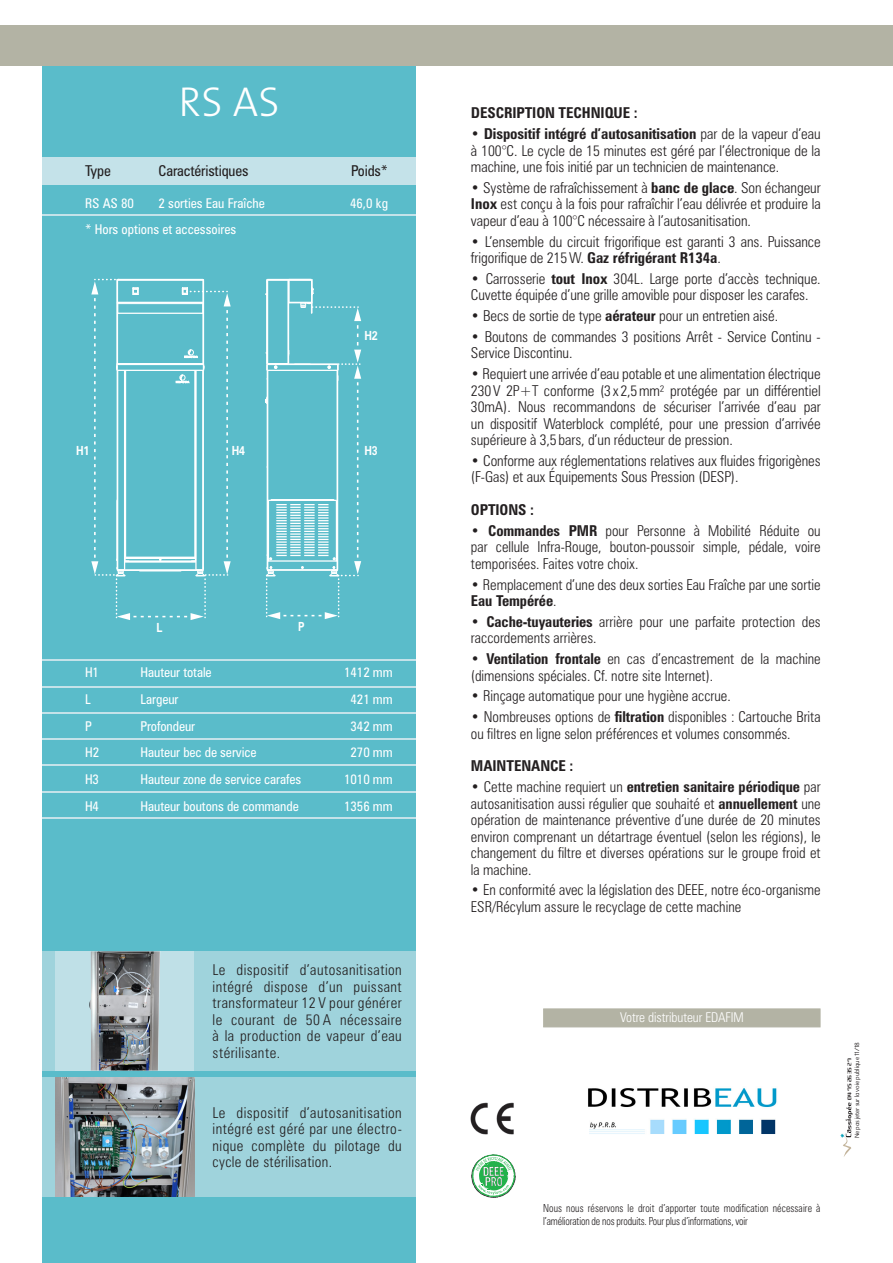
<style>
.page{position:relative;width:893px;height:1263px;background:#fff}
.page>*{position:absolute;margin:0;border:0;box-sizing:border-box;transform-origin:0 0}
.t1{font:42px "The Sans Light Caps";color:#fff}
.t2{font:300 condensed 15px/16.5px "Zurich BT";color:#231f20}
.t3{font:700 condensed 15px "Zurich BT";letter-spacing:-.005em;color:#231f20}
.t4{font:condensed 15px "Zurich BT";letter-spacing:-.01em;color:#231f20}
.t5{font:condensed 13.5px "Zurich BT";letter-spacing:-.005em;color:#fff}
.t6{font:300 condensed 13.5px "Zurich BT";letter-spacing:-.005em;color:#fff}
.t7{font:700 12.6px "Zurich BT";color:#fff;scale:.84 1}
.t8{font:300 condensed 11.1px/13.5px "Zurich BT";letter-spacing:.01em;color:#231f20;scale:.9 1}
.t9{font:300 6px "Advert";letter-spacing:-.02em;color:#231f20}
.t10{font:5.25px "Cosmic";letter-spacing:-.04em;color:#231f20;scale:1.15 1}
.s1{font-weight:700}
</style>
<div class="page">
<div style="left:43px;top:66px;width:373px;height:1197px;background:#5abcca"></div>
<div style="left:43px;top:951px;width:373px;height:119px;background:#9fd3dc"></div>
<div style="left:43px;top:1077px;width:373px;height:119px;background:#9fd3dc"></div>
<div style="left:43px;top:157px;width:373px;height:28px;background:#c4e2e9"></div>
<hr style="left:43px;top:214px;width:373px;height:1px;background:#c4e2e9">
<hr style="left:43px;top:686px;width:373px;height:1px;background:#c4e2e9">
<hr style="left:43px;top:817px;width:373px;height:2px;background:#c4e2e9">
<hr style="left:43px;top:659px;width:373px;height:2px;background:#c4e2e9">
<hr style="left:43px;top:712px;width:373px;height:2px;background:#c4e2e9">
<hr style="left:43px;top:764px;width:373px;height:2px;background:#c4e2e9">
<hr style="left:43px;top:738px;width:373px;height:2px;background:#c4e2e9">
<hr style="left:43px;top:791px;width:373px;height:1px;background:#c4e2e9">
<div style="left:55px;top:951px;width:139px;height:119px;background:#bfe0e7"></div>
<div style="left:543px;top:1008px;width:277px;height:19px;background:#b3b3a4;border:1px solid #b3b3a4"></div>
<img style="left:470px;top:1102px;width:44px;height:33px">
<svg style="left:472px;top:1154px;width:43px;height:43px"></svg>
<div style="left:0;top:26px;width:893px;height:40px;background:#b3b3a4"></div>
<svg style="left:840px;top:1102px;width:13px;height:55px"></svg>
<img style="left:89px;top:951px;width:72px;height:119px">
<img style="left:55px;top:1077px;width:139px;height:119px">
<svg style="left:265px;top:278px;width:96px;height:341px"></svg>
<svg style="left:91px;top:278px;width:140px;height:342px"></svg>
<img style="left:588px;top:1088px;width:189px;height:46px">
<h1 class="t1" style="left:179px;top:67px;width:103px">RS AS</h1>
<p class="t4" style="left:85px;top:162px;width:27px">Type</p>
<p class="t4" style="left:159px;top:162px;width:91px">Caractéristiques</p>
<p class="t4" style="left:351px;top:162px;width:38px">Poids*</p>
<p class="t5" style="left:85px;top:194px;width:50px">RS AS 80</p>
<p class="t5" style="left:159px;top:194px;width:108px">2 sorties Eau Fraîche</p>
<p class="t5" style="left:350px;top:194px;width:40px">46,0 kg</p>
<p class="t5" style="left:85px;top:221px;width:153px">* Hors options et accessoires</p>
<p class="t7" style="left:76px;top:442px;width:17px">H1</p>
<p class="t7" style="left:232px;top:442px;width:17px">H4</p>
<p class="t7" style="left:364px;top:328px;width:17px">H2</p>
<p class="t7" style="left:364px;top:442px;width:17px">H3</p>
<p class="t7" style="left:157px;top:619px;width:9px">L</p>
<p class="t7" style="left:298px;top:619px;width:9px">P</p>
<p class="t5" style="left:85px;top:664px;width:16px">H1</p>
<p class="t5" style="left:141px;top:664px;width:73px">Hauteur totale</p>
<p class="t5" style="left:344px;top:664px;width:50px">1412 mm</p>
<p class="t5" style="left:85px;top:691px;width:7px">L</p>
<p class="t5" style="left:141px;top:691px;width:39px">Largeur</p>
<p class="t5" style="left:351px;top:691px;width:44px">421 mm</p>
<p class="t5" style="left:85px;top:718px;width:8px">P</p>
<p class="t5" style="left:141px;top:718px;width:56px">Profondeur</p>
<p class="t5" style="left:351px;top:718px;width:44px">342 mm</p>
<p class="t5" style="left:85px;top:744px;width:16px">H2</p>
<p class="t5" style="left:141px;top:744px;width:118px">Hauteur bec de service</p>
<p class="t5" style="left:351px;top:744px;width:44px">270 mm</p>
<p class="t5" style="left:85px;top:771px;width:16px">H3</p>
<p class="t5" style="left:141px;top:771px;width:162px">Hauteur zone de service carafes</p>
<p class="t5" style="left:344px;top:771px;width:50px">1010 mm</p>
<p class="t5" style="left:85px;top:798px;width:16px">H4</p>
<p class="t5" style="left:141px;top:798px;width:160px">Hauteur boutons de commande</p>
<p class="t5" style="left:344px;top:798px;width:50px">1356 mm</p>
<p class="t2" style="left:213px;top:962px;width:191px;text-align:justify">Le dispositif d’autosanitisation intégré dispose d’un puissant transformateur 12 V pour générer le courant de 50 A nécessaire à la production de vapeur d’eau stérilisante.</p>
<p class="t2" style="left:213px;top:1104px;width:191px;text-align:justify">Le dispositif d’autosanitisation intégré est géré par une électro&shy;nique complète du pilotage du cycle de stérilisation.</p>
<p class="t3" style="left:471px;top:104px;width:168px">DESCRIPTION TECHNIQUE :</p>
<p class="t2" style="left:471px;top:125px;width:351px;text-align:justify">• <span class="s1">Dispositif intégré d’autosanitisation</span> par de la vapeur d’eau à 100°C. Le cycle de 15 minutes est géré par l’électronique de la machine, une fois initié par un technicien de maintenance.</p>
<p class="t2" style="left:471px;top:179px;width:351px;text-align:justify">• Système de rafraîchissement à <span class="s1">banc de glace</span>. Son échangeur <span class="s1">Inox</span> est conçu à la fois pour rafraîchir l’eau délivrée et produire la vapeur d’eau à 100°C nécessaire à l’autosanitisation.</p>
<p class="t2" style="left:471px;top:233px;width:351px">• L’ensemble du circuit frigorifique est garanti 3 ans. Puissance frigorifique de 215W. <span class="s1">Gaz réfrigérant R134a</span>.</p>
<p class="t2" style="left:471px;top:270px;width:351px">• Carrosserie <span class="s1">tout Inox</span> 304L. Large porte d’accès technique.<br>Cuvette équipée d’une grille amovible pour disposer les carafes.</p>
<p class="t2" style="left:471px;top:307px;width:309px">• Becs de sortie de type <span class="s1">aérateur</span> pour un entretien aisé.</p>
<p class="t2" style="left:471px;top:328px;width:351px">• Boutons de commandes 3 positions Arrêt - Service Continu -<br>Service Discontinu.</p>
<p class="t2" style="left:471px;top:365px;width:351px;text-align:justify">• Requiert une arrivée d’eau potable et une alimentation électrique 230V 2P+T conforme (3x 2,5mm² protégée par un différentiel 30mA). Nous recommandons de sécuriser l’arrivée d’eau par un dispositif Waterblock complété, pour une pression d’arrivée supérieure à 3,5 bars, d’un réducteur de pression.</p>
<p class="t2" style="left:471px;top:452px;width:351px">• Conforme aux réglementations relatives aux fluides frigorigènes (F-Gas) et aux Équipements Sous Pression (DESP).</p>
<p class="t3" style="left:471px;top:501px;width:65px">OPTIONS :</p>
<p class="t2" style="left:471px;top:522px;width:351px;text-align:justify">• <span class="s1">Commandes PMR</span> pour Personne à Mobilité Réduite ou par cellule Infra-Rouge, bouton-poussoir simple, pédale, voire temporisées. Faites votre choix.</p>
<p class="t2" style="left:471px;top:576px;width:351px">• Remplacement d’une des deux sorties Eau Fraîche par une sortie<br><span class="s1">Eau Tempérée</span>.</p>
<p class="t2" style="left:471px;top:613px;width:351px">• <span class="s1">Cache-tuyauteries</span> arrière pour une parfaite protection des raccordements arrières.</p>
<p class="t2" style="left:471px;top:650px;width:351px">• <span class="s1">Ventilation frontale</span> en cas d’encastrement de la machine (dimensions spéciales. Cf. notre site Internet).</p>
<p class="t2" style="left:471px;top:688px;width:261px">• Rinçage automatique pour une hygiène accrue.</p>
<p class="t2" style="left:471px;top:708px;width:351px">• Nombreuses options de <span class="s1">filtration</span> disponibles : Cartouche Brita ou filtres en ligne selon préférences et volumes consommés.</p>
<p class="t3" style="left:471px;top:757px;width:104px">MAINTENANCE :</p>
<p class="t2" style="left:471px;top:778px;width:351px;text-align:justify">• Cette machine requiert un <span class="s1">entretien sanitaire périodique</span> par autosanitisation aussi régulier que souhaité et <span class="s1">annuellement</span> une opération de maintenance préventive d’une durée de 20 minutes environ comprenant un détartrage éventuel (selon les régions), le changement du filtre et diverses opérations sur le groupe froid et la machine.</p>
<p class="t2" style="left:471px;top:882px;width:351px">• En conformité avec la législation des DEEE, notre éco-organisme<br>ESR/Récylum assure le recyclage de cette machine</p>
<p class="t6" style="left:620px;top:1009px;width:125px">Votre distributeur EDAFIM</p>
<p class="t8" style="left:543px;top:1201px;width:310px">Nous nous réservons le droit d’apporter toute modification nécessaire à l’amélioration de nos produits. Pour plus d’informations, voir</p>
<p class="t9" style="left:853px;top:1138px;width:98px;rotate:-90deg">Ne pas jeter sur la voie publique 11/18</p>
<p class="t10" style="left:848px;top:1100px;width:38px;rotate:-90deg">04 75 26 35 27</p>
</div>
